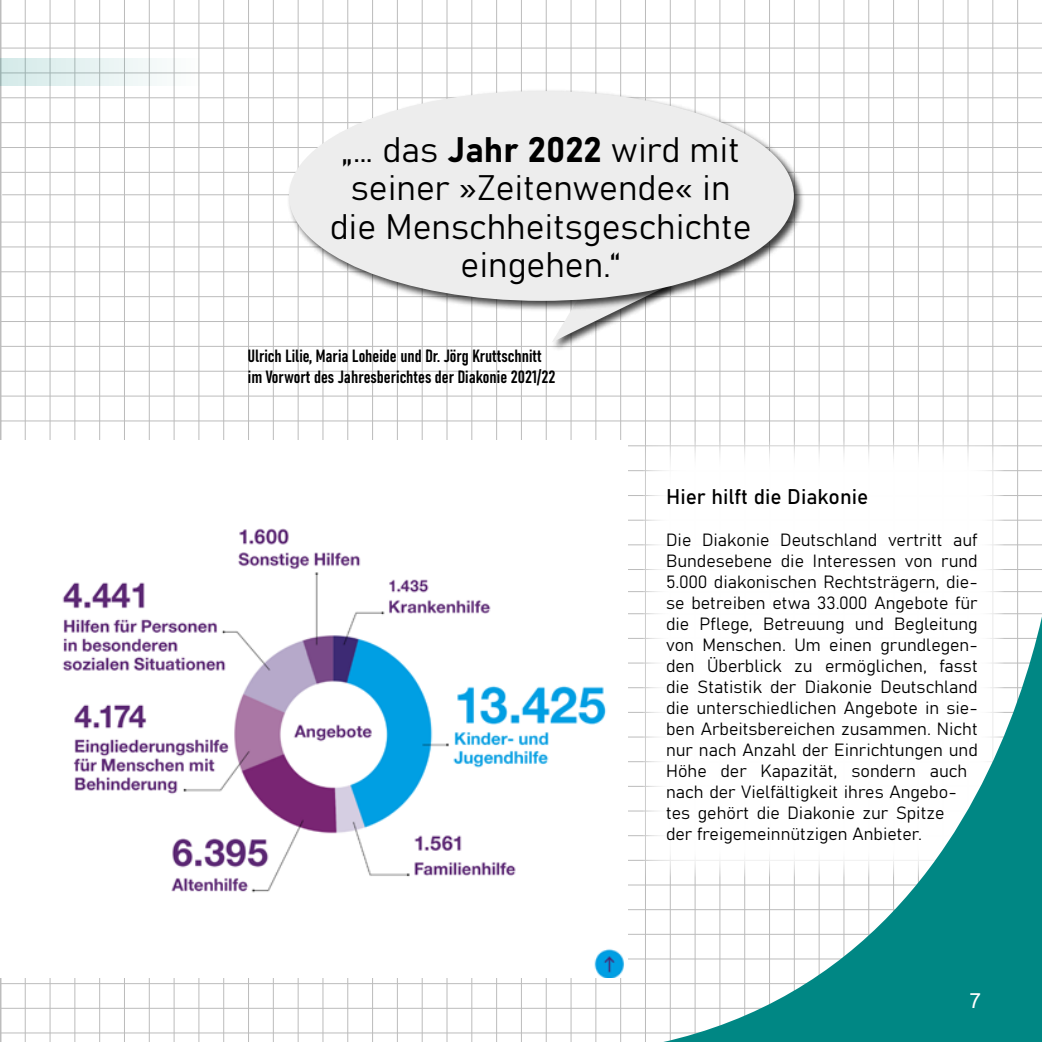
<style>
.page{position:relative;width:1042px;height:1042px;background:#fff}
.page>*{position:absolute;margin:0;border:0;box-sizing:border-box;transform-origin:0 0}
.t1{font:35px/38.5px "Bahnschrift";color:#000;text-align:center}
.t2{font:21px "Bahnschrift";color:#000}
.t3{font:21px "Arial";color:#fff}
.t4{font:17.5px/21px "Bahnschrift";color:#000}
</style>
<div class="page">
<hr style="left:1px;top:0;width:1px;height:1042px;background:#bcbcbc">
<hr style="left:25px;top:0;width:1px;height:1042px;background:#bcbcbc">
<hr style="left:0;top:0;width:1px;height:1042px;background:#bcbcbc">
<hr style="left:546px;top:0;width:1px;height:1042px;background:#bcbcbc">
<hr style="left:50px;top:0;width:1px;height:1042px;background:#bcbcbc">
<hr style="left:1px;top:72px;width:1041px;height:1px;background:#bcbcbc">
<hr style="left:1px;top:48px;width:1041px;height:1px;background:#bcbcbc">
<hr style="left:1px;top:23px;width:1041px;height:1px;background:#bcbcbc">
<hr style="left:74px;top:0;width:1px;height:1042px;background:#bcbcbc">
<hr style="left:99px;top:0;width:1px;height:1042px;background:#bcbcbc">
<hr style="left:1px;top:97px;width:1041px;height:1px;background:#bcbcbc">
<hr style="left:1px;top:122px;width:1041px;height:1px;background:#bcbcbc">
<hr style="left:1px;top:147px;width:1041px;height:1px;background:#bcbcbc">
<hr style="left:1px;top:172px;width:1041px;height:1px;background:#bcbcbc">
<hr style="left:1px;top:246px;width:1041px;height:1px;background:#bcbcbc">
<hr style="left:0;top:222px;width:1042px;height:1px;background:#bcbcbc">
<hr style="left:2px;top:194px;width:1040px;height:1px;background:#bcbcbc">
<hr style="left:1px;top:271px;width:1041px;height:1px;background:#bcbcbc">
<hr style="left:1px;top:296px;width:1041px;height:1px;background:#bcbcbc">
<hr style="left:1px;top:321px;width:1041px;height:1px;background:#bcbcbc">
<hr style="left:1px;top:346px;width:1041px;height:1px;background:#bcbcbc">
<hr style="left:149px;top:0;width:1px;height:1042px;background:#bcbcbc">
<hr style="left:174px;top:0;width:1px;height:1042px;background:#bcbcbc">
<hr style="left:124px;top:0;width:1px;height:1042px;background:#bcbcbc">
<hr style="left:198px;top:0;width:1px;height:1042px;background:#bcbcbc">
<hr style="left:223px;top:0;width:1px;height:1042px;background:#bcbcbc">
<hr style="left:273px;top:0;width:1px;height:1042px;background:#bcbcbc">
<hr style="left:298px;top:0;width:1px;height:1042px;background:#bcbcbc">
<hr style="left:248px;top:0;width:1px;height:1042px;background:#bcbcbc">
<hr style="left:322px;top:0;width:1px;height:1042px;background:#bcbcbc">
<hr style="left:347px;top:0;width:1px;height:1042px;background:#bcbcbc">
<hr style="left:397px;top:0;width:1px;height:1042px;background:#bcbcbc">
<hr style="left:422px;top:0;width:1px;height:1042px;background:#bcbcbc">
<hr style="left:372px;top:0;width:1px;height:1042px;background:#bcbcbc">
<hr style="left:446px;top:0;width:1px;height:1042px;background:#bcbcbc">
<hr style="left:471px;top:0;width:1px;height:1042px;background:#bcbcbc">
<hr style="left:0;top:445px;width:1042px;height:1px;background:#bcbcbc">
<hr style="left:0;top:420px;width:1042px;height:1px;background:#bcbcbc">
<hr style="left:1px;top:396px;width:1041px;height:1px;background:#bcbcbc">
<hr style="left:0;top:470px;width:1042px;height:1px;background:#bcbcbc">
<hr style="left:0;top:495px;width:1042px;height:1px;background:#bcbcbc">
<hr style="left:0;top:520px;width:1042px;height:1px;background:#bcbcbc">
<hr style="left:1px;top:371px;width:1041px;height:1px;background:#bcbcbc">
<hr style="left:496px;top:0;width:1px;height:1042px;background:#bcbcbc">
<hr style="left:521px;top:0;width:1px;height:1042px;background:#bcbcbc">
<hr style="left:1px;top:983px;width:1041px;height:1px;background:#bcbcbc">
<hr style="left:1px;top:1008px;width:1041px;height:1px;background:#bcbcbc">
<hr style="left:570px;top:0;width:1px;height:1042px;background:#bcbcbc">
<hr style="left:595px;top:0;width:1px;height:1042px;background:#bcbcbc">
<hr style="left:620px;top:0;width:1px;height:1042px;background:#bcbcbc">
<hr style="left:645px;top:0;width:1px;height:1042px;background:#bcbcbc">
<hr style="left:670px;top:0;width:1px;height:1042px;background:#bcbcbc">
<hr style="left:694px;top:0;width:1px;height:1042px;background:#bcbcbc">
<hr style="left:719px;top:0;width:1px;height:1042px;background:#bcbcbc">
<hr style="left:744px;top:0;width:1px;height:1042px;background:#bcbcbc">
<hr style="left:769px;top:0;width:1px;height:1042px;background:#bcbcbc">
<hr style="left:794px;top:0;width:1px;height:1042px;background:#bcbcbc">
<hr style="left:819px;top:0;width:1px;height:1042px;background:#bcbcbc">
<hr style="left:843px;top:0;width:1px;height:1042px;background:#bcbcbc">
<hr style="left:868px;top:0;width:1px;height:1042px;background:#bcbcbc">
<hr style="left:893px;top:0;width:1px;height:1042px;background:#bcbcbc">
<hr style="left:918px;top:0;width:1px;height:1042px;background:#bcbcbc">
<hr style="left:943px;top:0;width:1px;height:1042px;background:#bcbcbc">
<hr style="left:967px;top:0;width:1px;height:1042px;background:#bcbcbc">
<hr style="left:992px;top:0;width:1px;height:1042px;background:#bcbcbc">
<hr style="left:1017px;top:0;width:1px;height:1042px;background:#bcbcbc">
<hr style="left:0;top:1032px;width:1042px;height:1px;background:#bcbcbc">
<div style="left:642px;top:441px;width:361px;height:436px;background:#fff"></div>
<svg style="left:536px;top:536px;width:506px;height:506px"></svg>
<div style="left:550px;top:209px;width:128px;height:143px;background:#000;opacity:.75"></div>
<svg style="left:552px;top:312px;width:116px;height:30px"></svg>
<div style="left:287px;top:88px;width:517px;height:224px;background:#000;opacity:.75"></div>
<div style="left:289px;top:91px;width:505px;height:210px;background:#ededed;border-radius:50%"></div>
<svg style="left:0;top:58px;width:200px;height:28px"></svg>
<img style="left:0;top:440px;width:628px;height:537px">
<h1 class="t1" style="left:330px;top:128px;width:423px">„… das Jahr 2022 wird mit seiner »Zeitenwende« in die Menschheitsgeschichte eingehen.“</h1>
<p class="t4" style="left:248px;top:344px;width:309px">Ulrich Lilie, Maria Loheide und Dr. Jörg Kruttschnitt im Vorwort des Jahresberichtes der Diakonie 2021/22</p>
<p class="t2" style="left:666px;top:480px;width:204px">Hier hilft die Diakonie</p>
<p class="t4" style="left:666px;top:528px;width:313px">Die Diakonie Deutschland vertritt auf Bundesebene die Interessen von rund 5.000 diakonischen Rechtsträgern, die&shy;se betreiben etwa 33.000 Angebote für die Pflege, Betreuung und Begleitung von Menschen. Um einen grundlegen&shy;den Überblick zu ermöglichen, fasst die Statistik der Diakonie Deutschland die unterschiedlichen Angebote in sie&shy;ben Arbeitsbereichen zusammen. Nicht nur nach Anzahl der Einrichtungen und Höhe der Kapazität, sondern auch nach der Vielfältigkeit ihres Angebo&shy;tes gehört die Diakonie zur Spitze<br>der freigemeinnützigen Anbieter.</p>
<p class="t3" style="left:969px;top:986px;width:13px">7</p>
</div>
